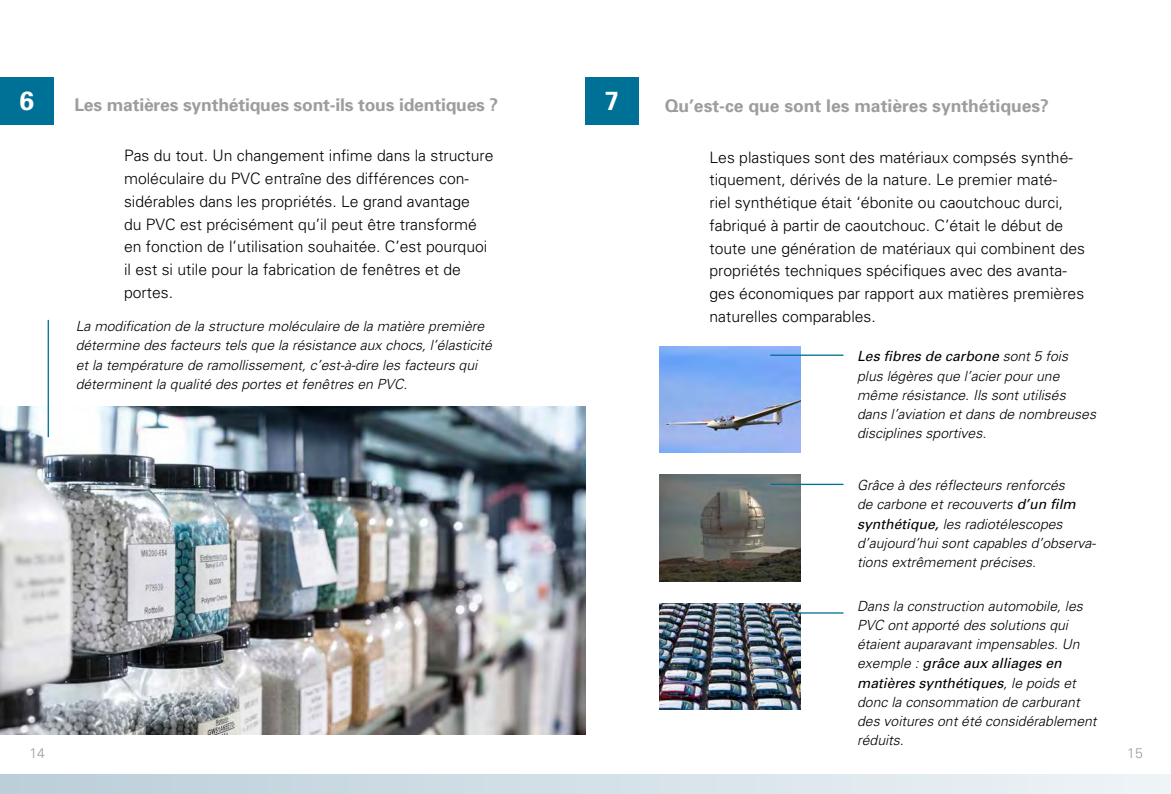
<style>
.page{position:relative;width:1171px;height:794px;background:#fff}
.page>*{position:absolute;margin:0;border:0;box-sizing:border-box;transform-origin:0 0}
.t1{font:700 26.25px "Univers";color:#fff}
.t2{font:700 17.5px "Univers";letter-spacing:-.01em;color:#9d9d9c}
.t3{font:300 15.75px/22.8px "Univers";color:#000}
.t4{font:italic 300 14px/19.2px "Univers";color:#000}
.t5{font:300 14px "Univers";color:#9d9d9c}
.s1{font-weight:400}
</style>
<div class="page">
<div style="left:0;top:774px;width:1171px;height:20px;background:linear-gradient(to right,#bbced9,#eef4f7)"></div>
<div style="left:585px;top:78px;width:54px;height:47px;background:#007196"></div>
<img style="left:659px;top:347px;width:142px;height:105px">
<img style="left:659px;top:474px;width:142px;height:107px">
<img style="left:659px;top:603px;width:142px;height:107px">
<hr style="left:770px;top:354px;width:73px;height:2px;background:#007196">
<hr style="left:770px;top:484px;width:73px;height:1px;background:#007196">
<hr style="left:770px;top:612px;width:73px;height:1px;background:#007196">
<img style="left:0;top:406px;width:585px;height:328px">
<div style="left:0;top:78px;width:53px;height:47px;background:#007196"></div>
<hr style="left:48px;top:320px;width:1px;height:117px;background:#007196">
<h1 class="t1" style="left:19px;top:84px;width:16px">6</h1>
<p class="t2" style="left:74px;top:93px;width:425px">Les matières synthétiques sont-ils tous identiques ?</p>
<p class="t3" style="left:124px;top:144px;width:371px">Pas du tout. Un changement infime dans la structure moléculaire du PVC entraîne des différences con&shy;sidérables dans les propriétés. Le grand avantage<br>du PVC est précisément qu’il peut être transformé en fonction de l’utilisation souhaitée. C’est pourquoi il est si utile pour la fabrication de fenêtres et de portes.</p>
<p class="t4" style="left:76px;top:316px;width:418px">La modification de la structure moléculaire de la matière première détermine des facteurs tels que la résistance aux chocs, l’élasticité et la température de ramollissement, c’est-à-dire les facteurs qui déterminent la qualité des portes et fenêtres en PVC.</p>
<h1 class="t1" style="left:605px;top:84px;width:16px">7</h1>
<p class="t2" style="left:665px;top:95px;width:386px">Qu’est-ce que sont les matières synthétiques?</p>
<p class="t3" style="left:709px;top:145px;width:377px">Les plastiques sont des matériaux compsés synthé&shy;tiquement, dérivés de la nature. Le premier maté-<br>riel synthétique était ‘ébonite ou caoutchouc durci, fabriqué à partir de caoutchouc. C’était le début de toute une génération de matériaux qui combinent des propriétés techniques spécifiques avec des avanta&shy;ges économiques par rapport aux matières premières naturelles comparables.</p>
<p class="t4" style="left:857px;top:346px;width:240px"><span class="s1">Les fibres de carbone</span> sont 5 fois plus légères que l’acier pour une même résistance. Ils sont utilisés dans l’aviation et dans de nombreuses disciplines sportives.</p>
<p class="t4" style="left:857px;top:475px;width:240px">Grâce à des réflecteurs renforcés<br>de carbone et recouverts <span class="s1">d’un film synthétique,</span> les radiotélescopes d’aujourd’hui sont capables d’observa&shy;tions extrêmement précises.</p>
<p class="t4" style="left:857px;top:595px;width:241px">Dans la construction automobile, les<br>PVC ont apporté des solutions qui étaient auparavant impensables. Un exemple : <span class="s1">grâce aux alliages en matières synthétiques</span>, le poids et donc la consommation de carburant des voitures ont été considérablement réduits.</p>
<p class="t5" style="left:29px;top:744px;width:17px">14</p>
<p class="t5" style="left:1127px;top:744px;width:17px">15</p>
</div>
